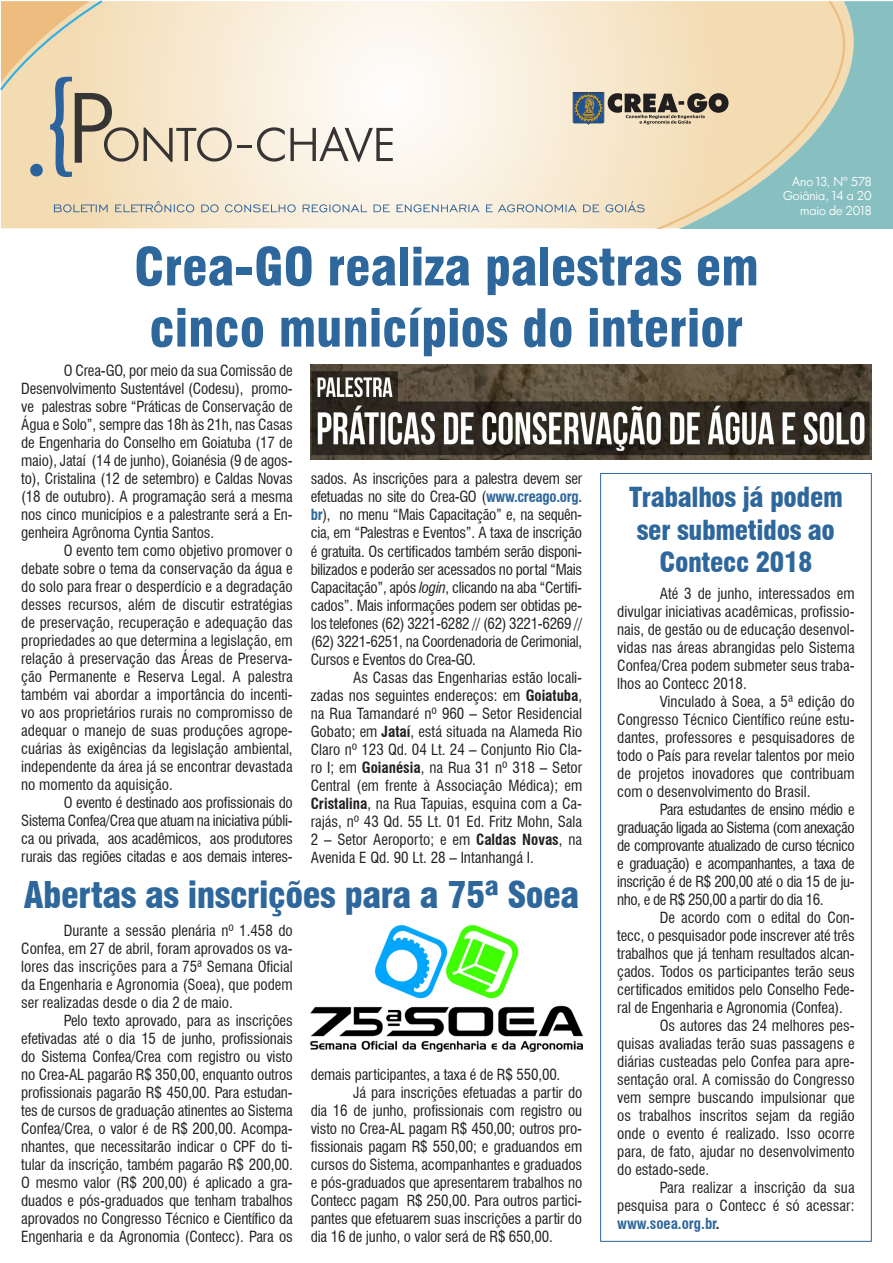
<style>
.page{position:relative;width:893px;height:1263px;background:#fff}
.page>*{position:absolute;margin:0;border:0;box-sizing:border-box;transform-origin:0 0}
.t1{font:900 condensed 51px "Swiss 721 BT";color:#2e679b}
.t2{font:900 condensed 36px "Swiss 721 BT";letter-spacing:-.015em;color:#2e679b}
.t3{font:900 condensed 27px/32.4px "Swiss 721 BT";letter-spacing:-.015em;color:#2e679b;text-align:center}
.t4{font:condensed 15px/18px "Swiss 721 BT";letter-spacing:-.01em;color:#231f20;text-align:justify}
.t5{font:12px "Luz Sans";color:#fff}
.s1{font-weight:700;color:#2e679b}
.s2{font-style:italic}
.s3{font-weight:700}
</style>
<div class="page">
<svg style="left:1px;top:1px;width:653px;height:227px;background:#f8ecd8"></svg>
<div style="left:654px;top:0;width:177px;height:228px;background:#f5e1be"></div>
<svg style="left:678px;top:1px;width:215px;height:227px;background:#c7cfb8"></svg>
<svg style="left:0;top:0;width:393px;height:180px;background:#eaddc6"></svg>
<svg style="left:573px;top:92px;width:155px;height:33px;background:#918a7b"></svg>
<svg style="left:54px;top:201px;width:591px;height:11px;background:#d1d0c7"></svg>
<img style="left:311px;top:365px;width:561px;height:94px">
<img style="left:311px;top:925px;width:271px;height:126px">
<p class="t1" style="left:134px;top:236px;width:626px">Crea-GO realiza palestras em</p>
<p class="t1" style="left:150px;top:297px;width:595px">cinco municípios do interior</p>
<p class="t5" style="left:792px;top:173px;width:81px">Ano 13, Nº 578</p>
<p class="t5" style="left:783px;top:188px;width:90px">Goiânia, 14 a 20</p>
<p class="t5" style="left:800px;top:202px;width:73px">maio de 2018</p>
<p class="t4" style="left:21px;top:362px;width:273px;text-indent:43px">O Crea-GO, por meio da sua Comissão de Desenvolvimento Sustentável (Codesu), promo&shy;ve palestras sobre “Práticas de Conservação de Água e Solo”, sempre das 18h às 21h, nas Casas de Engenharia do Conselho em Goiatuba (17 de maio), Jataí (14 de junho), Goianésia (9 de agos&shy;to), Cristalina (12 de setembro) e Caldas Novas (18 de outubro). A programação será a mesma nos cinco municípios e a palestrante será a En&shy;genheira Agrônoma Cyntia Santos.</p>
<p class="t4" style="left:21px;top:542px;width:273px;text-indent:43px">O evento tem como objetivo promover o debate sobre o tema da conservação da água e do solo para frear o desperdício e a degradação desses recursos, além de discutir estratégias de preservação, recuperação e adequação das propriedades ao que determina a legislação, em relação à preservação das Áreas de Preserva&shy;ção Permanente e Reserva Legal. A palestra também vai abordar a importância do incenti&shy;vo aos proprietários rurais no compromisso de adequar o manejo de suas produções agrope&shy;cuárias às exigências da legislação ambiental, independente da área já se encontrar devastada no momento da aquisição.</p>
<p class="t4" style="left:21px;top:794px;width:273px;text-indent:43px">O evento é destinado aos profissionais do Sistema Confea/Crea que atuam na iniciativa públi&shy;ca ou privada, aos acadêmicos, aos produtores rurais das regiões citadas e aos demais interes-</p>
<p class="t4" style="left:311px;top:470px;width:273px">sados. As inscrições para a palestra devem ser efetuadas no site do Crea-GO (<span class="s1">www.creago.org. br</span>), no menu “Mais Capacitação” e, na sequên&shy;cia, em “Palestras e Eventos”. A taxa de inscrição é gratuita. Os certificados também serão disponi&shy;bilizados e poderão ser acessados no portal “Mais Capacitação”, após <span class="s2">login</span>, clicando na aba “Certifi&shy;cados”. Mais informações podem ser obtidas pe&shy;los telefones (62) 3221-6282 // (62) 3221-6269 // (62) 3221-6251, na Coordenadoria de Cerimonial, Cursos e Eventos do Crea-GO.</p>
<p class="t4" style="left:311px;top:668px;width:273px;text-indent:43px">As Casas das Engenharias estão locali&shy;zadas nos seguintes endereços: em <span class="s3">Goiatuba</span>, na Rua Tamandaré nº 960 – Setor Residencial Gobato; em <span class="s3">Jataí</span>, está situada na Alameda Rio Claro nº 123 Qd. 04 Lt. 24 – Conjunto Rio Cla&shy;ro I; em <span class="s3">Goianésia</span>, na Rua 31 nº 318 – Setor Central (em frente à Associação Médica); em <span class="s3">Cristalina</span>, na Rua Tapuias, esquina com a Ca&shy;rajás, nº 43 Qd. 55 Lt. 01 Ed. Fritz Mohn, Sala 2 – Setor Aeroporto; e em <span class="s3">Caldas Novas</span>, na Avenida E Qd. 90 Lt. 28 – Intanhangá I.</p>
<p class="t2" style="left:24px;top:873px;width:557px">Abertas as inscrições para a 75ª Soea</p>
<p class="t4" style="left:21px;top:922px;width:273px;text-indent:43px">Durante a sessão plenária nº 1.458 do Confea, em 27 de abril, foram aprovados os va&shy;lores das inscrições para a 75ª Semana Oficial da Engenharia e Agronomia (Soea), que podem ser realizadas desde o dia 2 de maio.</p>
<p class="t4" style="left:21px;top:1012px;width:273px;text-indent:43px">Pelo texto aprovado, para as inscrições efetivadas até o dia 15 de junho, profissionais do Sistema Confea/Crea com registro ou visto no Crea-AL pagarão R$ 350,00, enquanto outros profissionais pagarão R$ 450,00. Para estudan&shy;tes de cursos de graduação atinentes ao Sistema Confea/Crea, o valor é de R$ 200,00. Acompa&shy;nhantes, que necessitarão indicar o CPF do ti&shy;tular da inscrição, também pagarão R$ 200,00.<br>O mesmo valor (R$ 200,00) é aplicado a gra&shy;duados e pós-graduados que tenham trabalhos aprovados no Congresso Técnico e Científico da Engenharia e da Agronomia (Contecc). Para os</p>
<p class="t4" style="left:311px;top:1065px;width:251px">demais participantes, a taxa é de R$ 550,00.</p>
<p class="t4" style="left:311px;top:1083px;width:273px;text-indent:43px">Já para inscrições efetuadas a partir do dia 16 de junho, profissionais com registro ou visto no Crea-AL pagam R$ 450,00; outros pro&shy;fissionais pagam R$ 550,00; e graduandos em cursos do Sistema, acompanhantes e graduados e pós-graduados que apresentarem trabalhos no Contecc pagam R$ 250,00. Para outros partici&shy;pantes que efetuarem suas inscrições a partir do dia 16 de junho, o valor será de R$ 650,00.</p>
<p class="t3" style="left:629px;top:481px;width:215px">Trabalhos já podem</p>
<p class="t3" style="left:637px;top:514px;width:200px">ser submetidos ao<br>Contecc 2018</p>
<p class="t4" style="left:617px;top:585px;width:239px;text-indent:43px">Até 3 de junho, interessados em divulgar iniciativas acadêmicas, profissio&shy;nais, de gestão ou de educação desenvol&shy;vidas nas áreas abrangidas pelo Sistema Confea/Crea podem submeter seus traba&shy;lhos ao Contecc 2018.</p>
<p class="t4" style="left:617px;top:693px;width:239px;text-indent:43px">Vinculado à Soea, a 5ª edição do Congresso Técnico Científico reúne estu&shy;dantes, professores e pesquisadores de todo o País para revelar talentos por meio de projetos inovadores que contribuam com o desenvolvimento do Brasil.</p>
<p class="t4" style="left:617px;top:801px;width:239px;text-indent:43px">Para estudantes de ensino médio e graduação ligada ao Sistema (com anexação de comprovante atualizado de curso técnico e graduação) e acompanhantes, a taxa de inscrição é de R$ 200,00 até o dia 15 de ju&shy;nho, e de R$ 250,00 a partir do dia 16.</p>
<p class="t4" style="left:617px;top:909px;width:239px;text-indent:43px">De acordo com o edital do Con&shy;tecc, o pesquisador pode inscrever até três trabalhos que já tenham resultados alcan&shy;çados. Todos os participantes terão seus certificados emitidos pelo Conselho Fede&shy;ral de Engenharia e Agronomia (Confea).</p>
<p class="t4" style="left:617px;top:1017px;width:239px;text-indent:43px">Os autores das 24 melhores pes&shy;quisas avaliadas terão suas passagens e diárias custeadas pelo Confea para apre&shy;sentação oral. A comissão do Congresso vem sempre buscando impulsionar que os trabalhos inscritos sejam da região onde o evento é realizado. Isso ocorre para, de fato, ajudar no desenvolvimento do estado-sede.</p>
<p class="t4" style="left:617px;top:1179px;width:239px;text-indent:43px">Para realizar a inscrição da sua pesquisa para o Contecc é só acessar: <span class="s1">www.soea.org.br</span><span class="s3">.</span></p>
</div>
